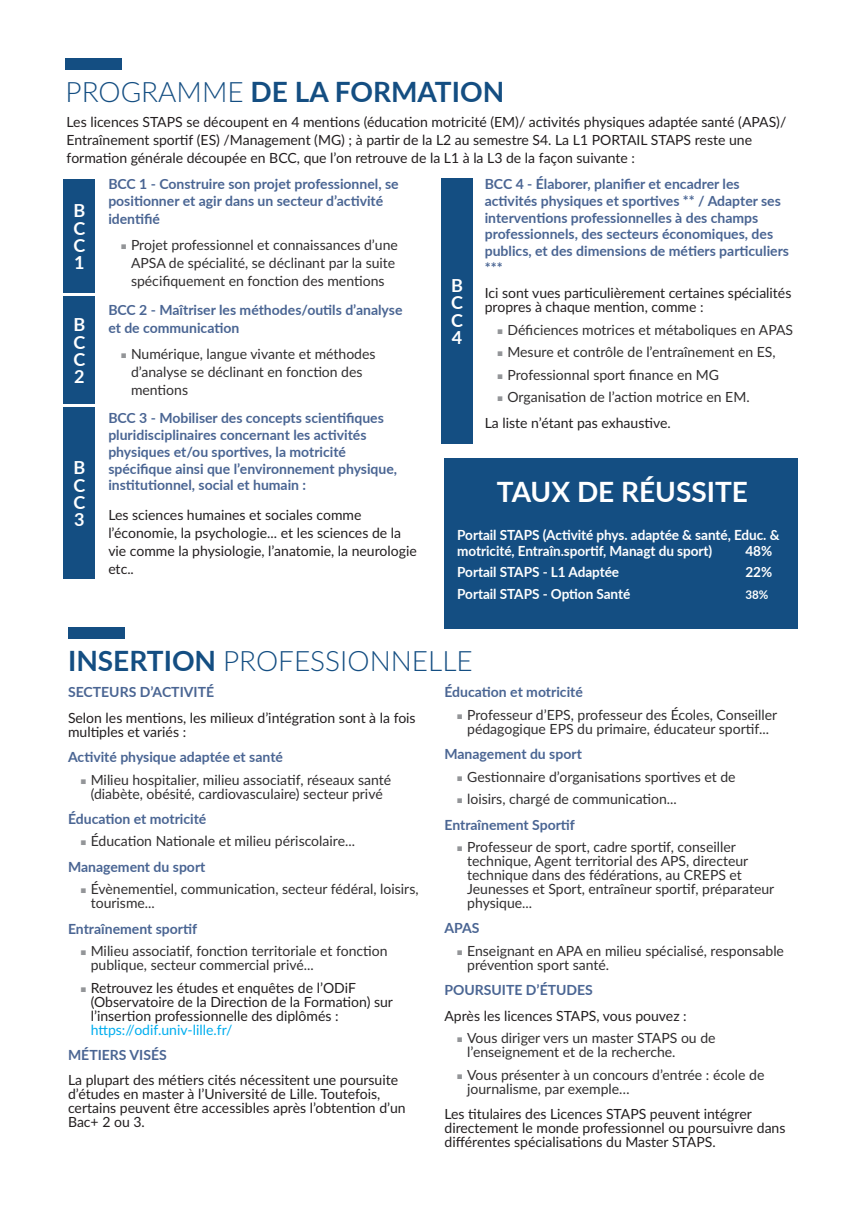
<style>
.page{position:relative;width:865px;height:1214px;background:#fff}
.page>*{position:absolute;margin:0;border:0;box-sizing:border-box;transform-origin:0 0}
.t1{font:300 28px "Lato";color:#144e82}
.t2{font:700 28px "Lato";color:#144e82}
.t3{font:700 28px "Lato";color:#fff}
.t4{font:700 18px/17.4px "Lato";color:#fff;text-align:justify}
.t5{font:14px/14px "Lato";color:#312f30}
.t6{font:14px/14px "Lato";color:#231f20}
.t7{font:700 14px/16.8px "Lato";color:#4a6593}
.t8{font:700 14px/16px "Lato";letter-spacing:-.005em;color:#fff}
.t9{font:14px "Lato";color:#00aeef}
.t10{font:700 12px "Lato";color:#fff}
.s1{font-weight:300}
.s2{font-weight:700}
</style>
<div class="page">
<div style="left:68px;top:627px;width:57px;height:12px;background:#144e82"></div>
<div style="left:65px;top:59px;width:57px;height:11px;background:#144e82"></div>
<div style="left:64px;top:179px;width:31px;height:114px;background:#144e82"></div>
<div style="left:64px;top:296px;width:31px;height:107px;background:#144e82"></div>
<div style="left:64px;top:407px;width:31px;height:171px;background:#144e82"></div>
<div style="left:441px;top:178px;width:31px;height:265px;background:#144e82"></div>
<div style="left:444px;top:458px;width:354px;height:171px;background:#144e82"></div>
<h1 class="t2" style="left:65px;top:74px;width:440px"><span class="s1">PROGRAMME</span> DE LA FORMATION</h1>
<p class="t6" style="left:67px;top:112px;width:721px;line-height:18px">Les licences STAPS se découpent en 4 mentions (éducation motricité (EM)/ activités physiques adaptée santé (APAS)/<br>Entraînement sportif (ES) /Management (MG) ; à partir de la L2 au semestre S4. La L1 PORTAIL STAPS reste une formation générale découpée en BCC, que l’on retrouve de la L1 à la L3 de la façon suivante :</p>
<p class="t7" style="left:485px;top:175px;width:306px">BCC 4 - Élaborer, planifier et encadrer les activités physiques et sportives ** / Adapter ses interventions professionnelles à des champs professionnels, des secteurs économiques, des publics, et des dimensions de métiers particuliers ***</p>
<p class="t6" style="left:485px;top:285px;width:308px">Ici sont vues particulièrement certaines spécialités propres à chaque mention, comme :</p>
<p class="t5" style="left:507px;top:318px;width:287px;line-height:22.6px">Déficiences motrices et métaboliques en APAS Mesure et contrôle de l’entraînement en ES, Professionnal sport finance en MG Organisation de l’action motrice en EM.</p>
<p class="t6" style="left:485px;top:415px;width:187px">La liste n’étant pas exhaustive.</p>
<p class="t7" style="left:108px;top:175px;width:292px;line-height:17.4px">BCC 1 - Construire son projet professionnel, se positionner et agir dans un secteur d’activité identifié</p>
<p class="t5" style="left:131px;top:235px;width:268px;line-height:18px">Projet professionnel et connaissances d’une<br>APSA de spécialité, se déclinant par la suite spécifiquement en fonction des mentions</p>
<p class="t7" style="left:108px;top:300px;width:296px;line-height:18px">BCC 2 - Maîtriser les méthodes/outils d’analyse et de communication</p>
<p class="t5" style="left:131px;top:344px;width:246px;line-height:18px">Numérique, langue vivante et méthodes d’analyse se déclinant en fonction des mentions</p>
<p class="t7" style="left:108px;top:409px;width:290px">BCC 3 - Mobiliser des concepts scientifiques pluridisciplinaires concernant les activités physiques et/ou sportives, la motricité spécifique ainsi que l’environnement physique, institutionnel, social et humain :</p>
<p class="t6" style="left:108px;top:505px;width:310px;line-height:18px">Les sciences humaines et sociales comme l’économie, la psychologie... et les sciences de la vie comme la physiologie, l’anatomie, la neurologie etc..</p>
<p class="t4" style="left:73px;top:201px;width:13px">B C C 1</p>
<p class="t4" style="left:451px;top:276px;width:13px">B C C 4</p>
<p class="t4" style="left:73px;top:315px;width:13px">B C C 2</p>
<p class="t4" style="left:73px;top:458px;width:13px">B C C 3</p>
<h1 class="t3" style="left:497px;top:474px;width:253px">TAUX DE RÉUSSITE</h1>
<p class="t8" style="left:457px;top:526px;width:324px">Portail STAPS (Activité phys. adaptée &amp; santé, Educ. &amp; motricité, Entraîn.sportif, Managt du sport)</p>
<p class="t8" style="left:745px;top:542px;width:28px">48%</p>
<p class="t8" style="left:457px;top:564px;width:163px">Portail STAPS - L1 Adaptée</p>
<p class="t8" style="left:745px;top:564px;width:28px">22%</p>
<p class="t8" style="left:457px;top:585px;width:174px">Portail STAPS - Option Santé</p>
<p class="t10" style="left:745px;top:587px;width:24px">38%</p>
<h1 class="t1" style="left:68px;top:639px;width:406px"><span class="s2">INSERTION</span> PROFESSIONNELLE</h1>
<p class="t7" style="left:68px;top:683px;width:148px">SECTEURS D’ACTIVITÉ</p>
<p class="t6" style="left:68px;top:709px;width:349px">Selon les mentions, les milieux d’intégration sont à la fois multiples et variés :</p>
<p class="t7" style="left:68px;top:748px;width:216px">Activité physique adaptée et santé</p>
<p class="t5" style="left:91px;top:771px;width:302px">Milieu hospitalier, milieu associatif, réseaux santé (diabète, obésité, cardiovasculaire) secteur privé</p>
<p class="t7" style="left:68px;top:810px;width:140px">Éducation et motricité</p>
<p class="t5" style="left:91px;top:833px;width:266px">Éducation Nationale et milieu périscolaire...</p>
<p class="t7" style="left:68px;top:857px;width:139px">Management du sport</p>
<p class="t5" style="left:91px;top:881px;width:329px">Évènementiel, communication, secteur fédéral, loisirs, tourisme...</p>
<p class="t7" style="left:68px;top:919px;width:131px">Entraînement sportif</p>
<p class="t5" style="left:91px;top:943px;width:298px">Milieu associatif, fonction territoriale et fonction publique, secteur commercial privé...</p>
<p class="t6" style="left:91px;top:979px;width:304px">Retrouvez les études et enquêtes de l’ODiF (Observatoire de la Direction de la Formation) sur l’insertion professionnelle des diplômés :</p>
<p class="t9" style="left:91px;top:1018px;width:143px">https://odif.univ-lille.fr/</p>
<p class="t7" style="left:68px;top:1046px;width:100px">MÉTIERS VISÉS</p>
<p class="t6" style="left:68px;top:1072px;width:339px">La plupart des métiers cités nécessitent une poursuite d’études en master à l’Université de Lille. Toutefois, certains peuvent être accessibles après l’obtention d’un Bac+ 2 ou 3.</p>
<p class="t7" style="left:444px;top:683px;width:140px">Éducation et motricité</p>
<p class="t5" style="left:467px;top:707px;width:312px">Professeur d’EPS, professeur des Écoles, Conseiller pédagogique EPS du primaire, éducateur sportif...</p>
<p class="t7" style="left:444px;top:745px;width:139px">Management du sport</p>
<p class="t5" style="left:467px;top:764px;width:270px;line-height:22.6px">Gestionnaire d’organisations sportives et de loisirs, chargé de communication...</p>
<p class="t7" style="left:444px;top:815px;width:132px">Entraînement Sportif</p>
<p class="t5" style="left:467px;top:839px;width:308px">Professeur de sport, cadre sportif, conseiller technique, Agent territorial des APS, directeur technique dans des fédérations, au CREPS et Jeunesses et Sport, entraîneur sportif, préparateur physique...</p>
<p class="t7" style="left:444px;top:919px;width:37px">APAS</p>
<p class="t5" style="left:467px;top:943px;width:318px">Enseignant en APA en milieu spécialisé, responsable prévention sport santé.</p>
<p class="t7" style="left:444px;top:981px;width:150px">POURSUITE D’ÉTUDES</p>
<p class="t6" style="left:444px;top:1007px;width:244px">Après les licences STAPS, vous pouvez :</p>
<p class="t5" style="left:467px;top:1030px;width:250px">Vous diriger vers un master STAPS ou de l’enseignement et de la recherche.</p>
<p class="t5" style="left:467px;top:1066px;width:299px">Vous présenter à un concours d’entrée : école de journalisme, par exemple…</p>
<p class="t6" style="left:444px;top:1106px;width:342px">Les titulaires des Licences STAPS peuvent intégrer directement le monde professionnel ou poursuivre dans différentes spécialisations du Master STAPS.</p>
</div>
